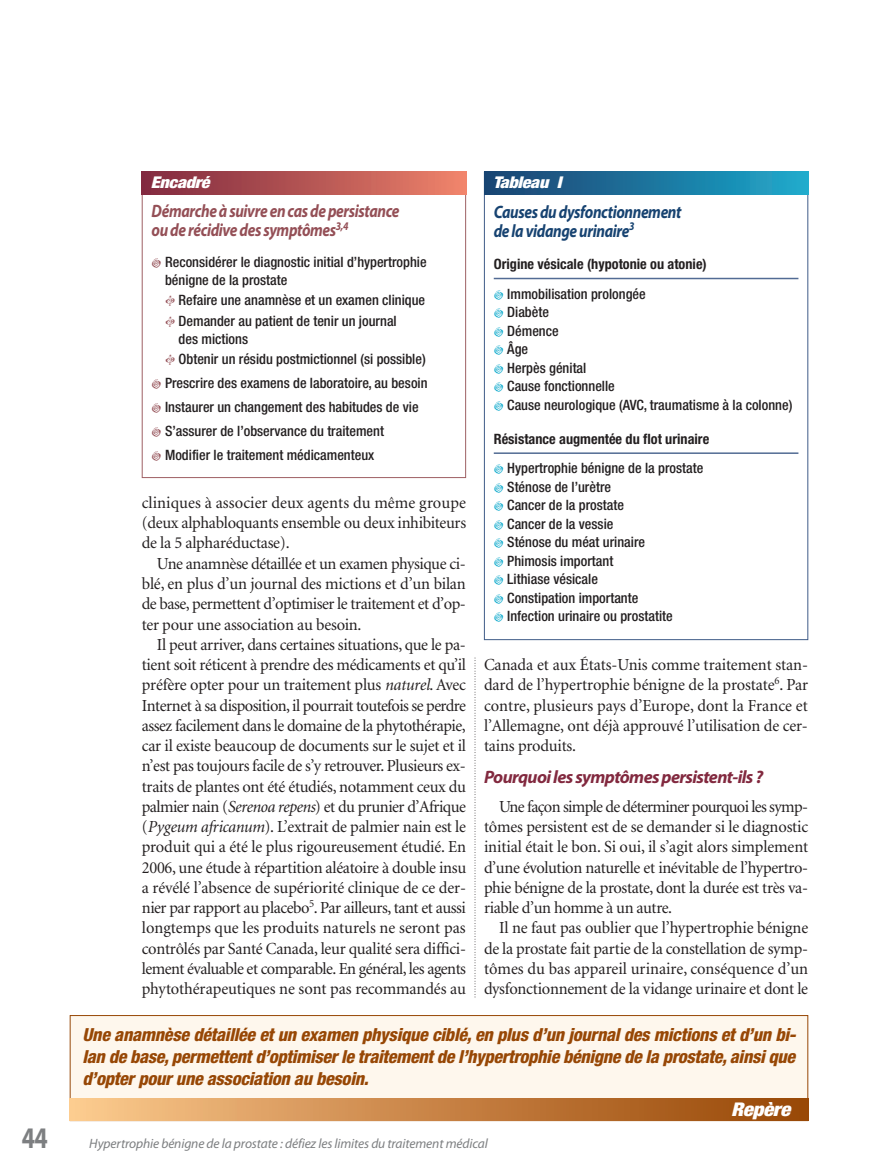
<style>
.page{position:relative;width:878px;height:1175px;background:#fff}
.page>*{position:absolute;margin:0;border:0;box-sizing:border-box;transform-origin:0 0}
.t1{font:700 30px "Myriad Pro";color:#7d7f81;scale:.8 1}
.t2{font:italic 900 condensed 18.9px "Helvetica Neue";letter-spacing:-.015em;color:#fff;scale:1.11 1}
.t3{font:italic 800 condensed 18px/21.8px "Helvetica Neue";letter-spacing:-.015em;color:#974705;text-align:justify}
.t4{font:italic 700 18px/19.5px "Myriad Pro";letter-spacing:-.025em;color:#944f56;scale:.85 1}
.t5{font:italic 700 18px/19.5px "Myriad Pro";letter-spacing:-.025em;color:#174371;scale:.85 1}
.t6{font:italic 700 18px "Myriad Pro";letter-spacing:-.035em;color:#82293f}
.t7{font:16.8px/20.2px "Minion";letter-spacing:-.015em;color:#231f20;text-align:justify}
.t8{font:italic 900 condensed 16.2px "Helvetica Neue";letter-spacing:-.015em;color:#fff;scale:1.11 1}
.t9{font:500 condensed 14.25px/18.5px "Helvetica Neue";color:#231f20}
.t10{font:700 condensed 14.25px "Helvetica Neue";color:#231f20}
.t11{font:italic 13.5px "Myriad Pro";letter-spacing:-.01em;color:#7d7f81}
.s1{font-style:italic}
</style>
<div class="page">
<svg style="left:474px;top:658px;width:1px;height:340px"></svg>
<div style="left:70px;top:1016px;width:737px;height:104px;background:#fef7ed"></div>
<div style="left:70px;top:1015px;width:738px;height:105px;border:1px solid #974705"></div>
<div style="left:70px;top:1098px;width:738px;height:22px;background:linear-gradient(to right,#fbc78c,#964403)"></div>
<hr style="left:494px;top:278px;width:304px;height:1px;background:#526b94">
<hr style="left:494px;top:452px;width:304px;height:2px;background:#526b94">
<div style="left:484px;top:172px;width:324px;height:22px;background:linear-gradient(to right,#1b4170,#1ea9cb)"></div>
<div style="left:142px;top:172px;width:324px;height:22px;background:linear-gradient(to right,#7e283e,#ed826a)"></div>
<h1 class="t1" style="left:22px;top:1126px;width:34px">44</h1>
<p class="t8" style="left:151px;top:177px;width:54px">Encadré</p>
<p class="t4" style="left:151px;top:202px;width:293px">Démarche à suivre en cas de persistance ou de récidive des symptômes<sup>3,4</sup></p>
<p class="t9" style="left:165px;top:254px;width:263px;line-height:18px">Reconsidérer le diagnostic initial d’hypertrophie bénigne de la prostate</p>
<p class="t9" style="left:178px;top:291px;width:248px;line-height:20.2px">Refaire une anamnèse et un examen clinique<br>Demander au patient de tenir un journal</p>
<p class="t9" style="left:178px;top:330px;width:249px;line-height:20.2px">des mictions<br>Obtenir un résidu postmictionnel (si possible)</p>
<p class="t9" style="left:165px;top:372px;width:264px;line-height:24px">Prescrire des examens de laboratoire, au besoin Instaurer un changement des habitudes de vie S’assurer de l’observance du traitement Modifier le traitement médicamenteux</p>
<p class="t7" style="left:142px;top:494px;width:326px">cliniques à associer deux agents du même groupe (deux alphabloquants ensemble ou deux inhibiteurs de la 5 alpharéductase).</p>
<p class="t7" style="left:142px;top:554px;width:325px;text-indent:15px">Une anamnèse détaillée et un examen physique ci&shy;blé, en plus d’un journal des mictions et d’un bilan de base, permettent d’optimiser le traitement et d’op&shy;ter pour une association au besoin.</p>
<p class="t7" style="left:142px;top:635px;width:326px;text-indent:15px">Il peut arriver, dans certaines situations, que le pa&shy;tient soit réticent à prendre des médicaments et qu’il préfère opter pour un traitement plus <span class="s1">naturel</span>. Avec Internet à sa disposition, il pourrait toutefois se perdre assez facilement dans le domaine de la phytothérapie, car il existe beaucoup de documents sur le sujet et il n’est pas toujours facile de s’y retrouver. Plusieurs ex&shy;traits de plantes ont été étudiés, notamment ceux du palmier nain (<span class="s1">Serenoa repens</span>) et du prunier d’Afrique (<span class="s1">Pygeum africanum</span>). L’extrait de palmier nain est le produit qui a été le plus rigoureusement étudié. En 2006, une étude à répartition aléatoire à double insu a révélé l’absence de supériorité clinique de ce der&shy;nier par rapport au placebo<sup>5</sup>. Par ailleurs, tant et aussi longtemps que les produits naturels ne seront pas contrôlés par Santé Canada, leur qualité sera diffici&shy;lement évaluable et comparable. En général, les agents phytothérapeutiques ne sont pas recommandés au</p>
<p class="t8" style="left:493px;top:177px;width:63px">Tableau I</p>
<p class="t5" style="left:493px;top:203px;width:222px">Causes du dysfonctionnement de la vidange urinaire<sup>3</sup></p>
<p class="t10" style="left:494px;top:259px;width:214px">Origine vésicale (hypotonie ou atonie)</p>
<p class="t9" style="left:507px;top:286px;width:286px">Immobilisation prolongée<br>Diabète<br>Démence<br>Âge<br>Herpès génital<br>Cause fonctionnelle<br>Cause neurologique (AVC, traumatisme à la colonne)</p>
<p class="t10" style="left:494px;top:433px;width:217px">Résistance augmentée du flot urinaire</p>
<p class="t9" style="left:507px;top:460px;width:197px">Hypertrophie bénigne de la prostate<br>Sténose de l’urètre<br>Cancer de la prostate<br>Cancer de la vessie<br>Sténose du méat urinaire<br>Phimosis important<br>Lithiase vésicale<br>Constipation importante<br>Infection urinaire ou prostatite</p>
<p class="t7" style="left:484px;top:656px;width:326px">Canada et aux États-Unis comme traitement stan&shy;dard de l’hypertrophie bénigne de la prostate<sup>6</sup>. Par contre, plusieurs pays d’Europe, dont la France et l’Allemagne, ont déjà approuvé l’utilisation de cer&shy;tains produits.</p>
<p class="t6" style="left:484px;top:770px;width:281px">Pourquoi les symptômes persistent-ils ?</p>
<p class="t7" style="left:484px;top:797px;width:326px;text-indent:15px">Une façon simple de déterminer pourquoi les symp&shy;tômes persistent est de se demander si le diagnostic initial était le bon. Si oui, il s’agit alors simplement d’une évolution naturelle et inévitable de l’hypertro&shy;phie bénigne de la prostate, dont la durée est très va&shy;riable d’un homme à un autre.</p>
<p class="t7" style="left:484px;top:919px;width:326px;text-indent:15px">Il ne faut pas oublier que l’hypertrophie bénigne de la prostate fait partie de la constellation de symp&shy;tômes du bas appareil urinaire, conséquence d’un dysfonctionnement de la vidange urinaire et dont le</p>
<p class="t3" style="left:82px;top:1025px;width:714px">Une anamnèse détaillée et un examen physique ciblé, en plus d’un journal des mictions et d’un bi&shy;lan de base, permettent d’optimiser le traitement de l’hypertrophie bénigne de la prostate, ainsi que d’opter pour une association au besoin.</p>
<p class="t2" style="left:731px;top:1102px;width:55px">Repère</p>
<p class="t11" style="left:89px;top:1138px;width:400px">Hypertrophie bénigne de la prostate : défiez les limites du traitement médical</p>
</div>
